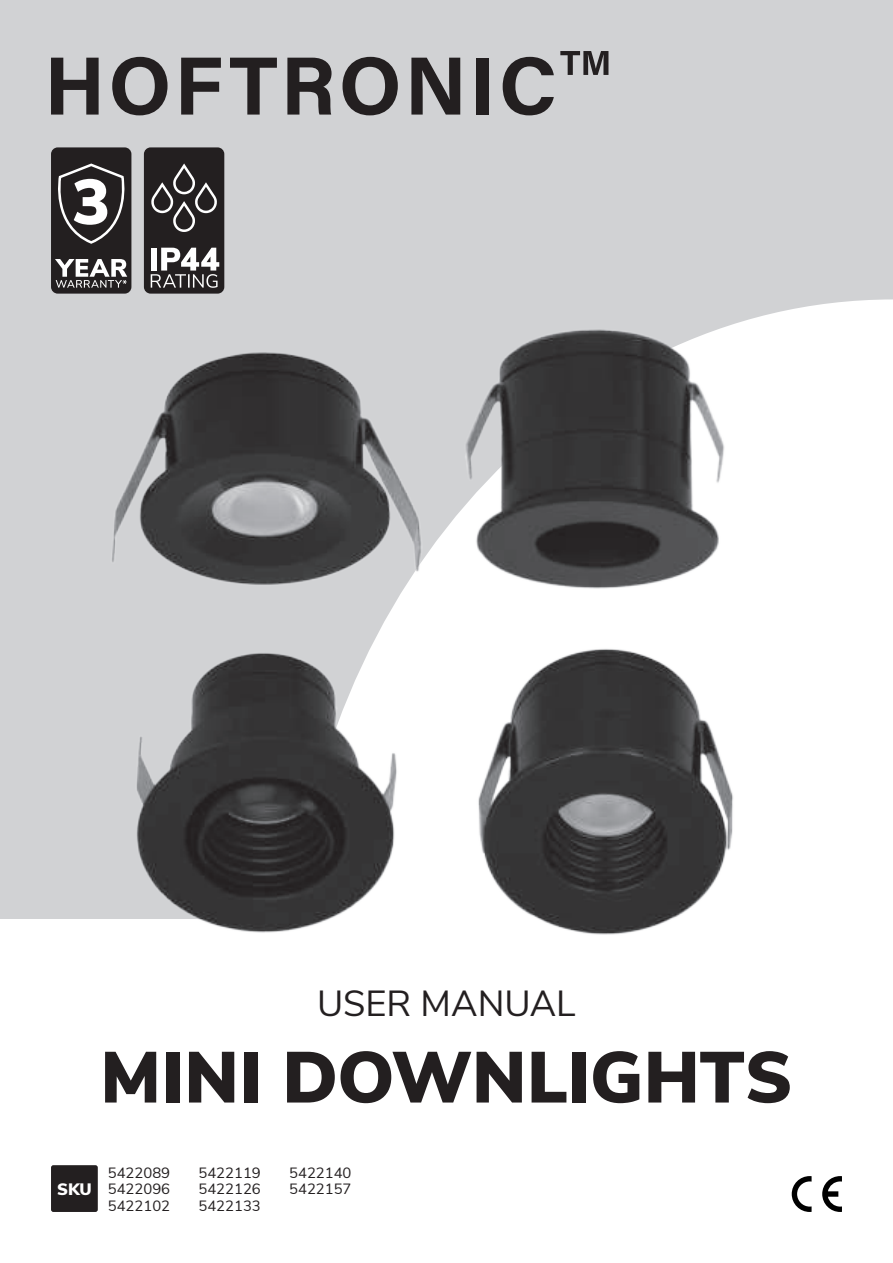
<style>
.page{position:relative;width:893px;height:1263px;background:#fff}
.page>*{position:absolute;margin:0;border:0;box-sizing:border-box;transform-origin:0 0}
.t1{font:900 72px "Nunito Sans";color:#231f20}
.t2{font:36.3px "Nunito Sans";color:#231f20}
.t3{font:900 16.5px "Nunito Sans";color:#fff}
.t4{font:14.85px/16.5px "Nunito Sans";color:#231f20;text-align:justify}
</style>
<div class="page">
<div style="left:0;top:0;width:893px;height:918px;background:#d1d2d4"></div>
<svg style="left:371px;top:299px;width:522px;height:898px"></svg>
<div style="left:51px;top:1165px;width:47px;height:47px;background:#231f20;border-radius:2px"></div>
<svg style="left:51px;top:58px;width:48px;height:57px"></svg>
<svg style="left:112px;top:57px;width:56px;height:58px"></svg>
<svg style="left:181px;top:58px;width:40px;height:57px"></svg>
<svg style="left:230px;top:58px;width:47px;height:57px"></svg>
<svg style="left:287px;top:58px;width:45px;height:57px"></svg>
<svg style="left:343px;top:57px;width:55px;height:58px"></svg>
<svg style="left:411px;top:58px;width:49px;height:57px"></svg>
<div style="left:477px;top:58px;width:12px;height:57px;background:#231f20"></div>
<svg style="left:503px;top:57px;width:51px;height:58px"></svg>
<svg style="left:560px;top:51px;width:48px;height:24px"></svg>
<div style="left:51px;top:147px;width:80px;height:147px;background:#231f20;border-radius:7px"></div>
<svg style="left:58px;top:163px;width:74px;height:81px"></svg>
<svg style="left:55px;top:259px;width:72px;height:29px"></svg>
<div style="left:144px;top:147px;width:80px;height:147px;background:#231f20;border-radius:7px"></div>
<svg style="left:151px;top:248px;width:68px;height:40px"></svg>
<svg style="left:151px;top:163px;width:66px;height:69px"></svg>
<img style="left:112px;top:299px;width:323px;height:338px">
<img style="left:456px;top:321px;width:277px;height:277px">
<img style="left:121px;top:647px;width:291px;height:291px">
<img style="left:451px;top:637px;width:309px;height:309px">
<svg style="left:822px;top:1176px;width:20px;height:36px"></svg>
<svg style="left:792px;top:1176px;width:20px;height:36px"></svg>
<h2 class="t2" style="left:317px;top:988px;width:260px">USER MANUAL</h2>
<h1 class="t1" style="left:100px;top:1036px;width:694px">MINI DOWNLIGHTS</h1>
<p class="t4" style="left:108px;top:1165px;width:64px">5422089<br>5422096<br>5422102</p>
<p class="t4" style="left:198px;top:1165px;width:64px">5422119<br>5422126<br>5422133</p>
<p class="t4" style="left:289px;top:1165px;width:64px">5422140</p>
<p class="t3" style="left:57px;top:1180px;width:36px">SKU</p>
<p class="t4" style="left:289px;top:1182px;width:64px">5422157</p>
</div>
